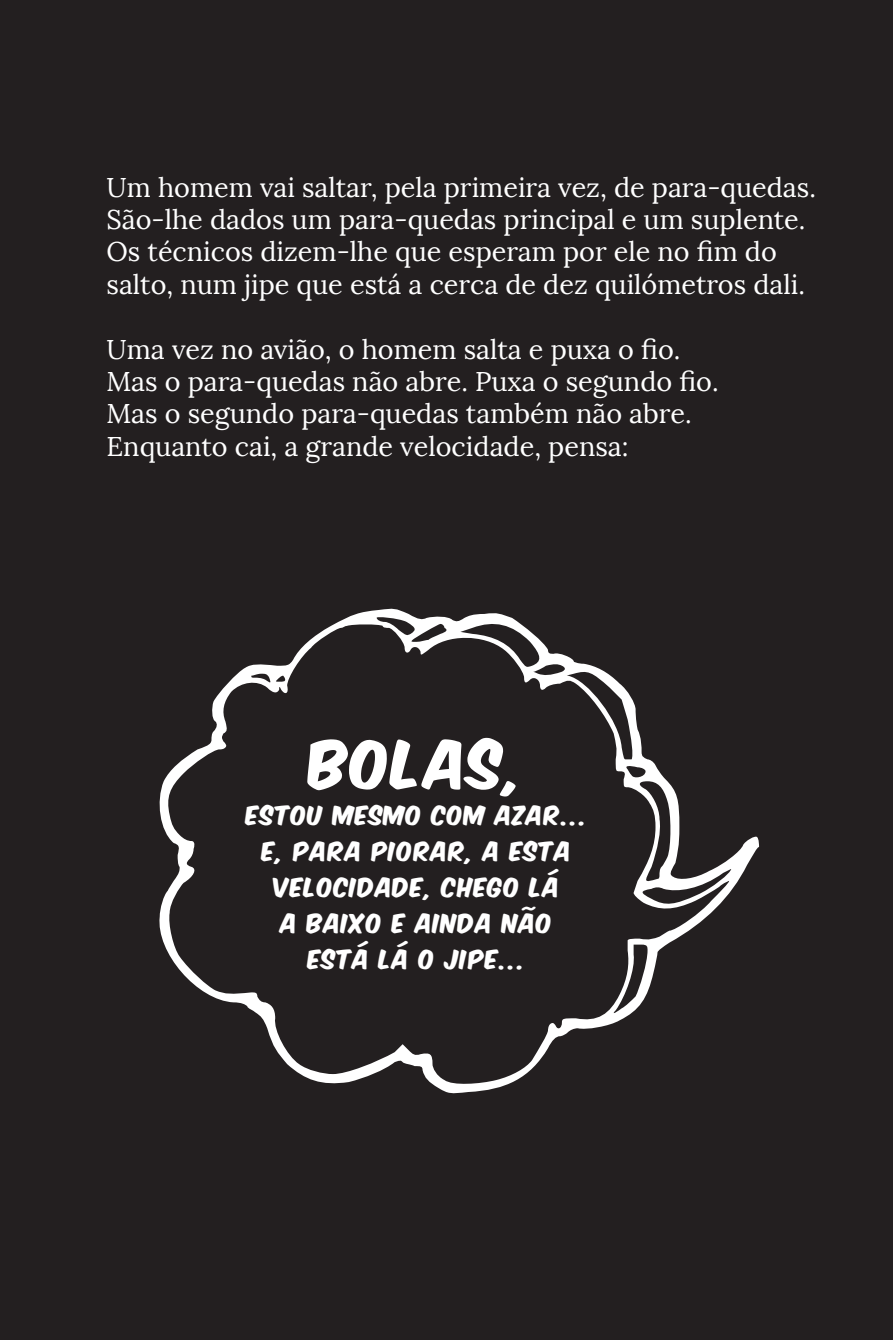
<style>
.page{position:relative;width:893px;height:1340px;background:#fff}
.page>*{position:absolute;margin:0;border:0;box-sizing:border-box;transform-origin:0 0}
.t1{font:56.25px "Komika Axis";letter-spacing:.05em;color:#fff}
.t2{font:27px/32.4px "Lora";color:#fff}
.t3{font:22.5px/36px "Komika Axis";letter-spacing:.05em;color:#fff;text-align:center}
</style>
<div class="page">
<div style="left:0;top:0;width:893px;height:1339px;background:#231f20"></div>
<svg style="left:159px;top:608px;width:600px;height:485px"></svg>
<p class="t2" style="left:107px;top:171px;width:711px">Um homem vai saltar, pela primeira vez, de para-quedas.<br>São-lhe dados um para-quedas principal e um suplente.<br>Os técnicos dizem-lhe que esperam por ele no fim do salto, num jipe que está a cerca de dez quilómetros dali.</p>
<p class="t2" style="left:107px;top:333px;width:614px">Uma vez no avião, o homem salta e puxa o fio.<br>Mas o para-quedas não abre. Puxa o segundo fio.<br>Mas o segundo para-quedas também não abre.<br>Enquanto cai, a grande velocidade, pensa:</p>
<h1 class="t1" style="left:310px;top:736px;width:215px">BOLAS,</h1>
<p class="t3" style="left:246px;top:798px;width:342px">ESTOU MESMO COM AZAR…<br>E, PARA PIORAR, A ESTA<br>VELOCIDADE, CHEGO LÁ<br>A BAIXO E AINDA NÃO<br>ESTÁ LÁ O JIPE…</p>
</div>
